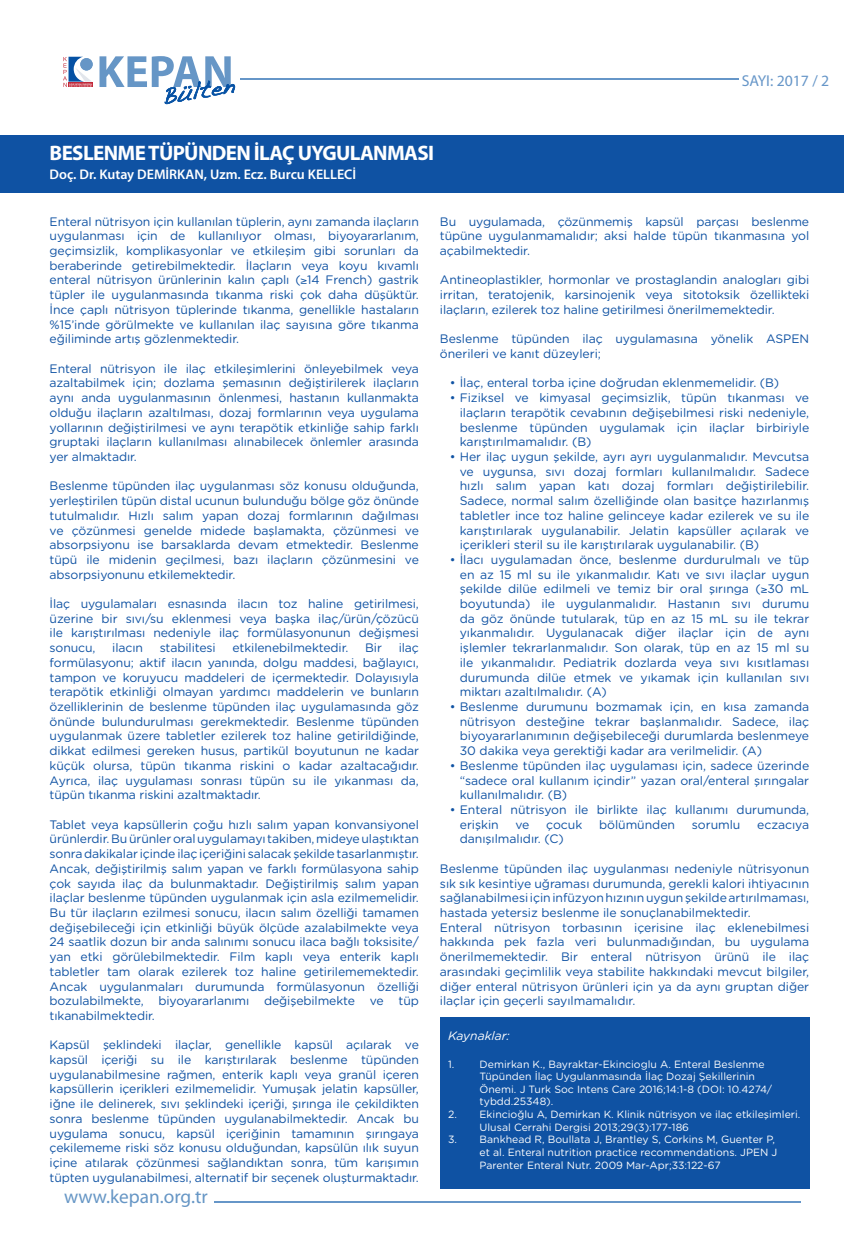
<style>
.page{position:relative;width:844px;height:1241px;background:#fff}
.page>*{position:absolute;margin:0;border:0;box-sizing:border-box;transform-origin:0 0}
.t1{font:700 21px "Myriad Pro";letter-spacing:-.03em;color:#fff}
.t2{font:19.25px "Myriad Pro";color:#6696c5}
.t3{font:15.75px "Myriad Pro";color:#6696c8}
.t4{font:600 14px "Myriad Pro";color:#fff}
.t5{font:12.25px/14.7px "Gotham Rounded";letter-spacing:-.005em;color:#0f52a3;text-align:justify}
.t6{font:italic 12.25px "Gotham Rounded";letter-spacing:-.005em;color:#fff}
.t7{font:10.5px/12.6px "Gotham Rounded";color:#fff}
</style>
<div class="page">
<hr style="left:69px;top:83px;width:24px;height:4px;background:#c22839">
<svg style="left:63px;top:57px;width:29px;height:30px"></svg>
<div style="left:80px;top:58px;width:13px;height:12px;background:#6696c6;border-radius:50%"></div>
<svg style="left:99px;top:56px;width:136px;height:48px"></svg>
<hr style="left:240px;top:78px;width:497px;height:2px;background:#6696c8">
<hr style="left:214px;top:1200px;width:586px;height:2px;background:#6696c8">
<div style="left:440px;top:1017px;width:369px;height:171px;background:#0f52a3"></div>
<div style="left:0;top:135px;width:843px;height:57px;background:#0f52a3"></div>
<h1 class="t1" style="left:50px;top:139px;width:386px">BESLENME TÜPÜNDEN İLAÇ UYGULANMASI</h1>
<p class="t4" style="left:50px;top:165px;width:308px">Doç. Dr. Kutay DEMİRKAN, Uzm. Ecz. Burcu KELLECİ</p>
<p class="t3" style="left:741px;top:70px;width:89px">SAYI: 2017 / 2</p>
<p class="t5" style="left:50px;top:213px;width:371px">Enteral nütrisyon için kullanılan tüplerin, aynı zamanda ilaçların uygulanması için de kullanılıyor olması, biyoyararlanım, geçimsizlik, komplikasyonlar ve etkileşim gibi sorunları da beraberinde getirebilmektedir. İlaçların veya koyu kıvamlı enteral nütrisyon ürünlerinin kalın çaplı (≥14 French) gastrik tüpler ile uygulanmasında tıkanma riski çok daha düşüktür.<br>İnce çaplı nütrisyon tüplerinde tıkanma, genellikle hastaların %15’inde görülmekte ve kullanılan ilaç sayısına göre tıkanma eğiliminde artış gözlenmektedir.</p>
<p class="t5" style="left:50px;top:360px;width:371px">Enteral nütrisyon ile ilaç etkileşimlerini önleyebilmek veya azaltabilmek için; dozlama şemasının değiştirilerek ilaçların aynı anda uygulanmasının önlenmesi, hastanın kullanmakta olduğu ilaçların azaltılması, dozaj formlarının veya uygulama yollarının değiştirilmesi ve aynı terapötik etkinliğe sahip farklı gruptaki ilaçların kullanılması alınabilecek önlemler arasında yer almaktadır.</p>
<p class="t5" style="left:50px;top:478px;width:371px">Beslenme tüpünden ilaç uygulanması söz konusu olduğunda, yerleştirilen tüpün distal ucunun bulunduğu bölge göz önünde tutulmalıdır. Hızlı salım yapan dozaj formlarının dağılması ve çözünmesi genelde midede başlamakta, çözünmesi ve absorpsiyonu ise barsaklarda devam etmektedir. Beslenme tüpü ile midenin geçilmesi, bazı ilaçların çözünmesini ve absorpsiyonunu etkilemektedir.</p>
<p class="t5" style="left:50px;top:595px;width:371px">İlaç uygulamaları esnasında ilacın toz haline getirilmesi, üzerine bir sıvı/su eklenmesi veya başka ilaç/ürün/çözücü ile karıştırılması nedeniyle ilaç formülasyonunun değişmesi sonucu,</p>
<p class="t5" style="left:50px;top:640px;width:371px;text-indent:349px">ilaç formülasyonu; aktif ilacın yanında, dolgu maddesi, bağlayıcı, tampon ve koruyucu maddeleri de içermektedir. Dolayısıyla terapötik etkinliği olmayan yardımcı maddelerin ve bunların özelliklerinin de beslenme tüpünden ilaç uygulamasında göz önünde bulundurulması gerekmektedir. Beslenme tüpünden uygulanmak üzere tabletler ezilerek toz haline getirildiğinde, dikkat edilmesi gereken husus, partikül boyutunun ne kadar küçük olursa, tüpün tıkanma riskini o kadar azaltacağıdır.<br>Ayrıca, ilaç uygulaması sonrası tüpün su ile yıkanması da, tüpün tıkanma riskini azaltmaktadır.</p>
<p class="t5" style="left:50px;top:816px;width:371px">Tablet veya kapsüllerin çoğu hızlı salım yapan konvansiyonel ürünlerdir. Bu ürünler oral uygulamayı takiben, mideye ulaştıktan sonra dakikalar içinde ilaç içeriğini salacak şekilde tasarlanmıştır.<br>Ancak, değiştirilmiş salım yapan ve farklı formülasyona sahip çok sayıda ilaç da bulunmaktadır. Değiştirilmiş salım yapan ilaçlar beslenme tüpünden uygulanmak için asla ezilmemelidir.<br>Bu tür ilaçların ezilmesi sonucu, ilacın salım özelliği tamamen değişebileceği için etkinliği büyük ölçüde azalabilmekte veya 24 saatlik dozun bir anda salınımı sonucu ilaca bağlı toksisite/ yan etki görülebilmektedir. Film kaplı veya enterik kaplı tabletler tam olarak ezilerek toz haline getirilememektedir.<br>Ancak uygulanmaları durumunda formülasyonun özelliği bozulabilmekte, biyoyararlanımı değişebilmekte ve tüp tıkanabilmektedir.</p>
<p class="t5" style="left:50px;top:1036px;width:371px">Kapsül şeklindeki ilaçlar, genellikle kapsül açılarak ve kapsül içeriği su ile karıştırılarak beslenme tüpünden uygulanabilmesine rağmen, enterik kaplı veya granül içeren kapsüllerin içerikleri ezilmemelidir. Yumuşak jelatin kapsüller, iğne ile delinerek, sıvı şeklindeki içeriği, şırınga ile çekildikten sonra beslenme tüpünden uygulanabilmektedir. Ancak bu uygulama sonucu, kapsül içeriğinin tamamının şırıngaya çekilememe riski söz konusu olduğundan, kapsülün ılık suyun içine atılarak çözünmesi sağlandıktan sonra, tüm karışımın tüpten uygulanabilmesi, alternatif bir seçenek oluşturmaktadır.</p>
<p class="t5" style="left:112px;top:640px;width:32px">ilacın</p>
<p class="t5" style="left:160px;top:640px;width:57px">stabilitesi</p>
<p class="t5" style="left:232px;top:640px;width:117px">etkilenebilmektedir.</p>
<p class="t5" style="left:365px;top:640px;width:18px">Bir</p>
<h2 class="t2" style="left:64px;top:1184px;width:145px">www.kepan.org.tr</h2>
<p class="t5" style="left:440px;top:213px;width:370px">Bu uygulamada, çözünmemiş kapsül parçası beslenme tüpüne uygulanmamalıdır; aksi halde tüpün tıkanmasına yol açabilmektedir.</p>
<p class="t5" style="left:440px;top:272px;width:370px">Antineoplastikler, hormonlar ve prostaglandin analogları gibi irritan, teratojenik, karsinojenik veya sitotoksik özellikteki ilaçların, ezilerek toz haline getirilmesi önerilmemektedir.</p>
<p class="t5" style="left:440px;top:331px;width:371px">Beslenme tüpünden ilaç uygulamasına yönelik ASPEN önerileri ve kanıt düzeyleri;</p>
<p class="t5" style="left:450px;top:375px;width:331px">• İlaç, enteral torba içine doğrudan eklenmemelidir. (B)</p>
<p class="t5" style="left:459px;top:390px;width:351px;text-indent:-10px">• Fiziksel ve kimyasal geçimsizlik, tüpün tıkanması ve ilaçların terapötik cevabının değişebilmesi riski nedeniyle, beslenme tüpünden uygulamak için ilaçlar birbiriyle karıştırılmamalıdır. (B)</p>
<p class="t5" style="left:459px;top:448px;width:351px;text-indent:-10px">• Her ilaç uygun şekilde, ayrı ayrı uygulanmalıdır. Mevcutsa ve uygunsa, sıvı dozaj formları kullanılmalıdır. Sadece hızlı salım yapan katı dozaj formları değ iştirilebilir.<br>Sadece, normal salım özelliğinde olan basitçe hazırlanmış tabletler ince toz haline gelinceye kadar ezilerek ve su ile karıştırılarak uygulanabilir. Jelatin kapsüller açılarak ve içerikleri steril su ile karıştırılarak uygulanabilir. (B)</p>
<p class="t5" style="left:459px;top:551px;width:351px;text-indent:-10px">• İlacı uygulamadan önce, beslenme durdurulmalı ve tüp en az 15 ml su ile yıkanmalıdır. Katı ve sıvı ilaçlar uygun şekilde dilüe edilmeli ve temiz bir oral şırınga (≥30 mL boyutunda) ile uygulanmalıdır. Hastanın sıvı durumu da göz önünde tutularak, tüp en az 15 mL su ile tekrar yıkanmalıdır. Uygulanacak diğer ilaçlar için de aynı işlemler tekrarlanmalıdır. Son olarak, tüp en az 15 ml su ile yıkanmalıdır. Pediatrik dozlarda veya sıvı kısıtlaması durumunda dilüe etmek ve yıkamak için kullanılan sıvı miktarı azaltılmalıdır. (A)</p>
<p class="t5" style="left:459px;top:698px;width:351px;text-indent:-10px">• Beslenme durumunu bozmamak için, en kısa zamanda nütrisyon desteğine tekrar başlanmalıdır. Sadece, ilaç biyoyararlanımının değişebileceği durumlarda beslenmeye 30 dakika veya gerektiği kadar ara verilmelidir. (A)</p>
<p class="t5" style="left:459px;top:757px;width:351px;text-indent:-10px">• Beslenme tüpünden ilaç uygulaması için, sadece üzerinde “sadece oral kullanım içindir” yazan oral/enteral şırıngalar kullanılmalıdır. (B)</p>
<p class="t5" style="left:459px;top:801px;width:351px;text-indent:-10px">• Enteral nütrisyon ile birlikte ilaç kullanımı durumunda, erişkin</p>
<p class="t5" style="left:515px;top:816px;width:16px">ve</p>
<p class="t5" style="left:546px;top:816px;width:37px">çocuk</p>
<p class="t5" style="left:599px;top:816px;width:77px">bölümünden</p>
<p class="t5" style="left:691px;top:816px;width:50px">sorumlu</p>
<p class="t5" style="left:757px;top:816px;width:53px">eczacıya</p>
<p class="t5" style="left:459px;top:831px;width:105px">danışılmalıdır. (C)</p>
<p class="t5" style="left:440px;top:860px;width:371px;text-align:left">Beslenme tüpünden ilaç uygulanması nedeniyle nütrisyonun sık sık kesintiye uğraması durumunda, gerekli kalori ihtiyacının sağlanabilmesi için infüzyon hızının uygun şekilde artırılmaması, hastada yetersiz beslenme ile sonuçlanabilmektedir.<br>Enteral nütrisyon torbasının içerisine ilaç eklenebilmesi hakkında pek fazla veri bulunmadığından, bu uygulama önerilmemektedir. Bir enteral nütrisyon ürünü ile ilaç arasındaki geçimlilik veya stabilite hakkındaki mevcut bilgiler, diğer enteral nütrisyon ürünleri için ya da aynı gruptan diğer ilaçlar için geçerli sayılmamalıdır.</p>
<p class="t6" style="left:448px;top:1027px;width:63px">Kaynaklar:</p>
<p class="t7" style="left:479px;top:1056px;width:294px;text-indent:-31px">1. Demirkan K., Bayraktar-Ekincioglu A. Enteral Beslenme Tüpünden İlaç Uygulanmasında İlaç Dozaj Şekillerinin Önemi. J Turk Soc Intens Care 2016;14:1-8 (DOI: 10.4274/ tybdd.25348).</p>
<p class="t7" style="left:479px;top:1107px;width:322px;text-indent:-31px">2. Ekincioğlu A, Demirkan K. Klinik nütrisyon ve ilaç etkileşimleri.<br>Ulusal Cerrahi Dergisi 2013;29(3):177-186</p>
<p class="t7" style="left:479px;top:1132px;width:299px;text-indent:-31px">3. Bankhead R, Boullata J, Brantley S, Corkins M, Guenter P, et al. Enteral nutrition practice recommendations. JPEN J<br>Parenter Enteral Nutr. 2009 Mar-Apr;33:122-67</p>
</div>
